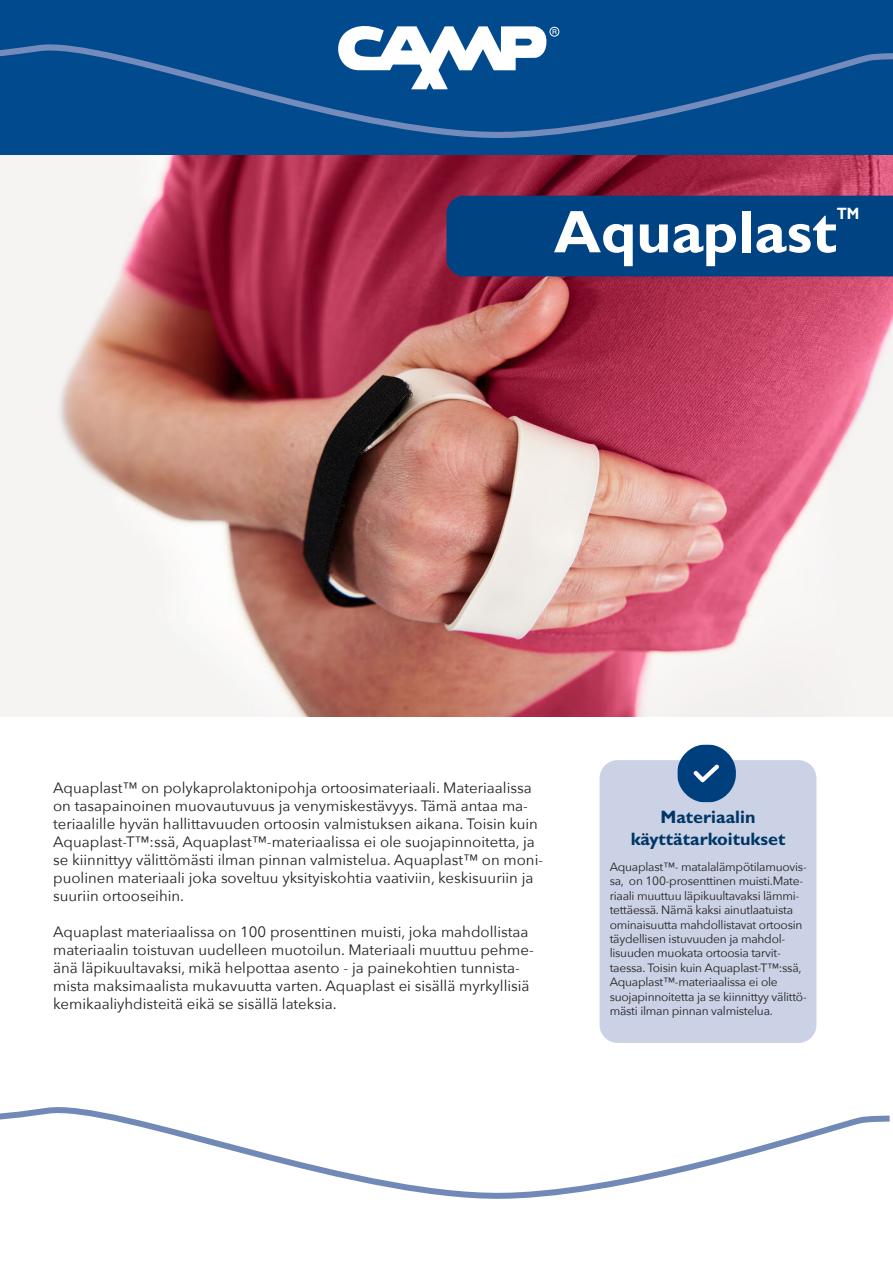
<style>
.page{position:relative;width:893px;height:1263px;background:#fff}
.page>*{position:absolute;margin:0;border:0;box-sizing:border-box;transform-origin:0 0}
.t1{font:700 60.3px "Gill Sans Std";color:#fff}
.t2{font:700 18px "Gill Sans Std";color:#003667}
.t3{font:700 16.5px "Gill Sans Std";color:#fff;scale:.85 1}
.t4{font:15px/18px "Avenir Next";color:#231f20}
.t5{font:12px/14.4px "Avenir Next";letter-spacing:-.02em;color:#231f20}
</style>
<div class="page">
<div style="left:0;top:0;width:893px;height:155px;background:#004a8d"></div>
<svg style="left:349px;top:26px;width:193px;height:4px"></svg>
<div style="left:550px;top:27px;width:9px;height:10px;border:1px solid #fff;border-radius:50%"></div>
<svg style="left:0;top:30px;width:893px;height:108px"></svg>
<img style="left:0;top:155px;width:893px;height:561px">
<div style="left:446px;top:196px;width:447px;height:80px;background:#004382"></div>
<div style="left:600px;top:760px;width:216px;height:283px;background:#cbd2e5;border-radius:18px"></div>
<img style="left:677px;top:744px;width:59px;height:59px">
<svg style="left:0;top:1107px;width:890px;height:92px"></svg>
<p class="t1" style="left:554px;top:196px;width:284px">Aquaplast</p>
<p class="t3" style="left:837px;top:203px;width:28px">TM</p>
<p class="t4" style="left:53px;top:778px;width:492px">Aquaplast™ on polykaprolaktonipohja ortoosimateriaali. Materiaalissa on tasapainoinen muovautuvuus ja venymiskestävyys. Tämä antaa ma&shy;teriaalille hyvän hallittavuuden ortoosin valmistuksen aikana. Toisin kuin Aquaplast-T™:ssä, Aquaplast™-materiaalissa ei ole suojapinnoitetta, ja se kiinnittyy välittömästi ilman pinnan valmistelua. Aquaplast™ on moni&shy;puolinen materiaali joka soveltuu yksityiskohtia vaativiin, keskisuuriin ja suuriin ortooseihin.</p>
<p class="t4" style="left:53px;top:922px;width:482px">Aquaplast materiaalissa on 100 prosenttinen muisti, joka mahdollistaa materiaalin toistuvan uudelleen muotoilun. Materiaali muuttuu pehme&shy;änä läpikuultavaksi, mikä helpottaa asento - ja painekohtien tunnista&shy;mista maksimaalista mukavuutta varten. Aquaplast ei sisällä myrkyllisiä kemikaaliyhdisteitä eikä se sisällä lateksia.</p>
<p class="t2" style="left:660px;top:807px;width:97px">Materiaalin</p>
<p class="t2" style="left:631px;top:828px;width:156px">käyttätarkoitukset</p>
<p class="t5" style="left:610px;top:859px;width:199px">Aquaplast™- matalalämpötilamuovis&shy;sa, on 100-prosenttinen muisti.Mate&shy;riaali muuttuu läpikuultavaksi lämmi&shy;tettäessä. Nämä kaksi ainutlaatuista ominaisuutta mahdollistavat ortoosin täydellisen istuvuuden ja mahdol&shy;lisuuden muokata ortoosia tarvit&shy;taessa. Toisin kuin Aquaplast-T™:ssä, Aquaplast™-materiaalissa ei ole suojapinnoitetta ja se kiinnittyy välittö&shy;mästi ilman pinnan valmistelua.</p>
</div>
